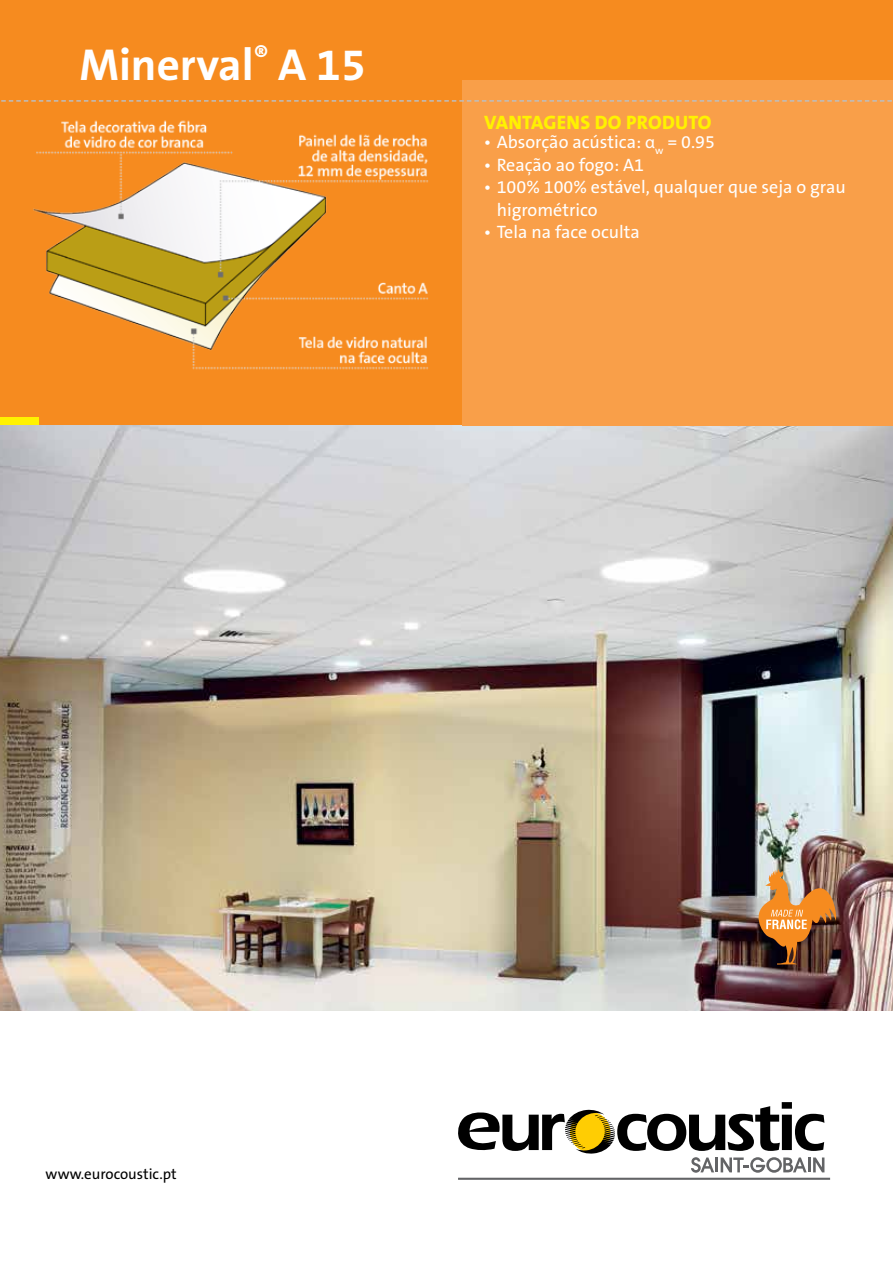
<style>
.page{position:relative;width:893px;height:1263px;background:#fff}
.page>*{position:absolute;margin:0;border:0;box-sizing:border-box;transform-origin:0 0}
.t1{font:700 45px "The Sans B W7";color:#fff}
.t2{font:800 19.5px "The Sans B W8";letter-spacing:.015em;color:#fff200}
.t3{font:18px/22.5px "The Sans B W5 Plain";color:#fff}
.t4{font:15px "The Sans B W5 Plain";color:#000}
.s1{font-family:"Myriad Pro"}
</style>
<div class="page">
<div style="left:0;top:0;width:893px;height:425px;background:#f68b1f"></div>
<div style="left:0;top:417px;width:39px;height:8px;background:#fff200"></div>
<img style="left:0;top:425px;width:893px;height:585px">
<div style="left:462px;top:80px;width:431px;height:345px;background:#f99f49"></div>
<svg style="left:1px;top:100px;width:891px;height:2px"></svg>
<img style="left:33px;top:120px;width:396px;height:250px">
<hr style="left:458px;top:1178px;width:372px;height:2px;background:#636466">
<svg style="left:458px;top:1102px;width:366px;height:71px"></svg>
<img style="left:749px;top:869px;width:88px;height:95px">
<h1 class="t1" style="left:79px;top:36px;width:288px">Minerval<sup>®</sup> A 15</h1>
<p class="t2" style="left:484px;top:110px;width:229px">VANTAGENS DO PRODUTO</p>
<p class="t3" style="left:484px;top:131px;width:233px">• Absorção acústica: <span class="s1">α</span><sub>w</sub> = 0.95</p>
<p class="t3" style="left:484px;top:154px;width:162px">• Reação ao fogo: A1</p>
<p class="t3" style="left:497px;top:176px;width:351px;text-indent:-13px">• 100% 100% estável, qualquer que seja o grau higrométrico</p>
<p class="t3" style="left:484px;top:221px;width:158px">• Tela na face oculta</p>
<p class="t4" style="left:46px;top:1165px;width:133px">www.eurocoustic.pt</p>
</div>
